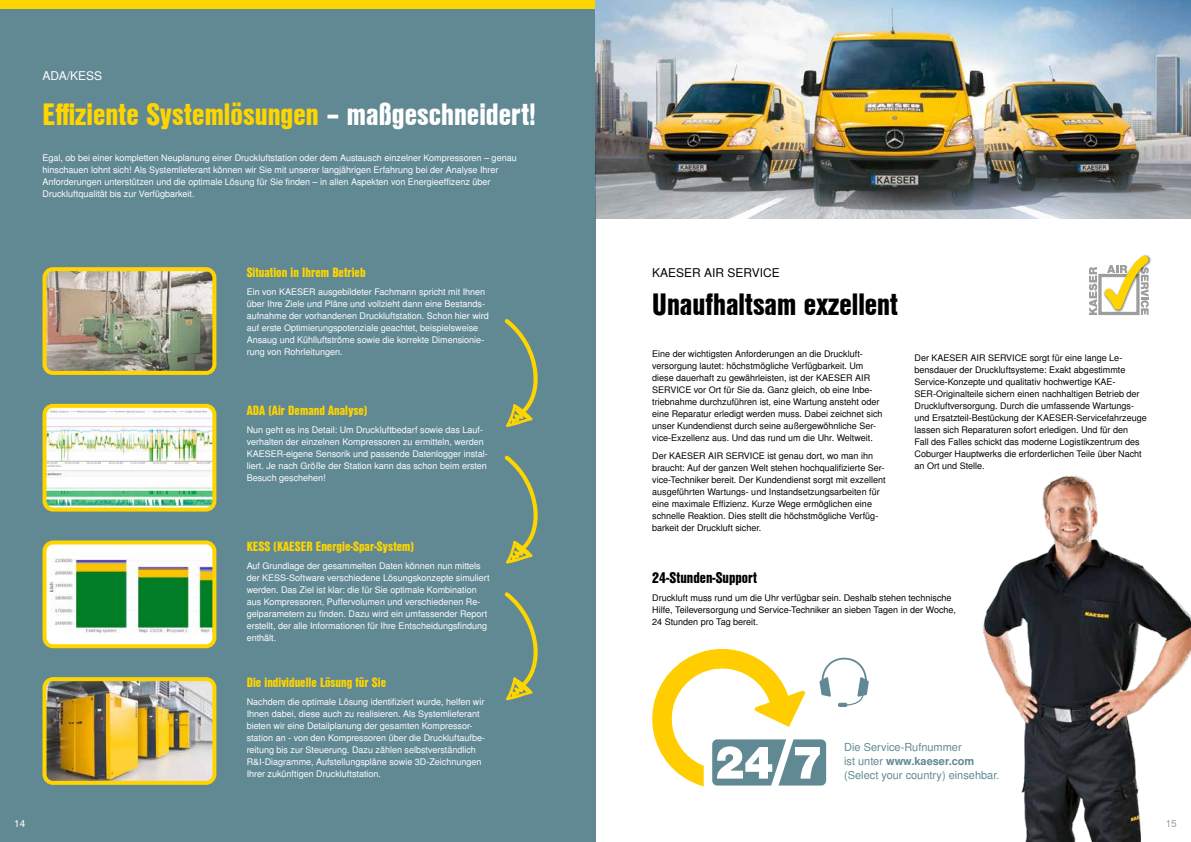
<style>
.page{position:relative;width:1191px;height:842px;background:#fff}
.page>*{position:absolute;margin:0;border:0;box-sizing:border-box;transform-origin:0 0}
.t1{font:30px "Nimbus San L Bla Con";color:#ffd500}
.t2{font:30px "Nimbus San L Bla Con";color:#000}
.t3{font:15px "Nimbus San L Bla Con";color:#000}
.t4{font:13px "Nimbus San L Bla Con";color:#ffd500}
.t5{font:12px "Nimbus San L";color:#000}
.t6{font:12px "Nimbus San L";color:#fff}
.t7{font:11px/14px "Nimbus San L";color:#618994}
.t8{font:10px "Nimbus San L";color:#fff}
.t9{font:10px "Nimbus San L";color:#9d9d9c}
.t10{font:9px/12px "Nimbus San L";color:#fff}
.t11{font:9px/12px "Nimbus San L";color:#000}
.s1{color:#fff}
.s2{font-weight:700}
</style>
<div class="page">
<div style="left:0;top:0;width:595px;height:842px;background:#618994"></div>
<img style="left:983px;top:475px;width:208px;height:367px">
<div style="left:0;top:0;width:595px;height:9px;background:#ffd500"></div>
<img style="left:48px;top:272px;width:163px;height:98px">
<div style="left:43px;top:267px;width:173px;height:108px;border:4px solid #ffd500;border-radius:9px"></div>
<img style="left:48px;top:409px;width:163px;height:98px">
<div style="left:43px;top:404px;width:173px;height:108px;border:4px solid #ffd500;border-radius:9px"></div>
<div style="left:45px;top:542px;width:169px;height:104px;background:#fff;border-radius:9px"></div>
<img style="left:48px;top:554px;width:163px;height:79px">
<div style="left:43px;top:540px;width:173px;height:108px;border:4px solid #ffd500;border-radius:9px"></div>
<img style="left:48px;top:682px;width:163px;height:98px">
<div style="left:43px;top:677px;width:173px;height:108px;border:4px solid #ffd500;border-radius:9px"></div>
<svg style="left:504px;top:319px;width:34px;height:108px"></svg>
<svg style="left:504px;top:455px;width:34px;height:109px"></svg>
<svg style="left:504px;top:592px;width:34px;height:108px"></svg>
<img style="left:595px;top:0;width:596px;height:219px">
<svg style="left:652px;top:649px;width:217px;height:137px"></svg>
<div style="left:1098px;top:274px;width:41px;height:41px;border:3px solid #9d9d9c"></div>
<svg style="left:1089px;top:267px;width:8px;height:48px"></svg>
<img style="left:1102px;top:256px;width:49px;height:58px">
<svg style="left:1104px;top:255px;width:45px;height:60px"></svg>
<h3 class="t6" style="left:43px;top:69px;width:61px">ADA/KESS</h3>
<h1 class="t1" style="left:43px;top:91px;width:494px">Effiziente Systemlösungen <span class="s1">– maßgeschneidert!</span></h1>
<p class="t10" style="left:43px;top:152px;width:475px">Egal, ob bei einer kompletten Neuplanung einer Druckluftstation oder dem Austausch einzelner Kompressoren – genau hinschauen lohnt sich! Als Systemlieferant können wir Sie mit unserer langjährigen Erfahrung bei der Analyse Ihrer Anforderungen unterstützen und die optimale Lösung für Sie finden – in allen Aspekten von Energieeffizenz über Druckluftqualität bis zur Verfügbarkeit.</p>
<h3 class="t4" style="left:247px;top:262px;width:120px">Situation in Ihrem Betrieb</h3>
<p class="t10" style="left:247px;top:286px;width:244px">Ein von KAESER ausgebildeter Fachmann spricht mit Ihnen über Ihre Ziele und Pläne und vollzieht dann eine Bestands&shy;aufnahme der vorhandenen Druckluftstation. Schon hier wird auf erste Optimierungspotenziale geachtet, beispielsweise Ansaug und Kühlluftströme sowie die korrekte Dimensionie&shy;rung von Rohrleitungen.</p>
<h3 class="t4" style="left:247px;top:400px;width:122px">ADA (Air Demand Analyse)</h3>
<p class="t10" style="left:247px;top:424px;width:242px">Nun geht es ins Detail: Um Druckluftbedarf sowie das Lauf&shy;verhalten der einzelnen Kompressoren zu ermitteln, werden KAESER-eigene Sensorik und passende Datenlogger instal&shy;liert. Je nach Größe der Station kann das schon beim ersten Besuch geschehen!</p>
<h3 class="t4" style="left:247px;top:536px;width:169px">KESS (KAESER Energie-Spar-System)</h3>
<p class="t10" style="left:247px;top:560px;width:244px">Auf Grundlage der gesammelten Daten können nun mittels der KESS-Software verschiedene Lösungskonzepte simuliert werden. Das Ziel ist klar: die für Sie optimale Kombination aus Kompressoren, Puffervolumen und verschiedenen Re&shy;gelparametern zu finden. Dazu wird ein umfassender Report erstellt, der alle Informationen für Ihre Entscheidungsfindung enthält.</p>
<h3 class="t4" style="left:247px;top:672px;width:141px">Die individuelle Lösung für Sie</h3>
<p class="t10" style="left:247px;top:696px;width:240px">Nachdem die optimale Lösung identifiziert wurde, helfen wir Ihnen dabei, diese auch zu realisieren. Als Systemlieferant bieten wir eine Detailplanung der gesamten Kompressor&shy;station an - von den Kompressoren über die Druckluftaufbe&shy;reitung bis zur Steuerung. Dazu zählen selbstverständlich R&amp;I-Diagramme, Aufstellungspläne sowie 3D-Zeichnungen Ihrer zukünftigen Druckluftstation.</p>
<h3 class="t5" style="left:652px;top:265px;width:129px">KAESER AIR SERVICE</h3>
<h1 class="t2" style="left:652px;top:281px;width:247px">Unaufhaltsam exzellent</h1>
<p class="t11" style="left:652px;top:348px;width:232px">Eine der wichtigsten Anforderungen an die Druckluft&shy;versorgung lautet: höchstmögliche Verfügbarkeit. Um diese dauerhaft zu gewährleisten, ist der KAESER AIR SERVICE vor Ort für Sie da. Ganz gleich, ob eine Inbe&shy;triebnahme durchzuführen ist, eine Wartung ansteht oder eine Reparatur erledigt werden muss. Dabei zeichnet sich unser Kundendienst durch seine außergewöhnliche Ser&shy;vice-Exzellenz aus. Und das rund um die Uhr. Weltweit.</p>
<p class="t11" style="left:652px;top:450px;width:235px">Der KAESER AIR SERVICE ist genau dort, wo man ihn braucht: Auf der ganzen Welt stehen hochqualifizierte Ser&shy;vice-Techniker bereit. Der Kundendienst sorgt mit exzellent ausgeführten Wartungs- und Instandsetzungsarbeiten für eine maximale Effizienz. Kurze Wege ermöglichen eine schnelle Reaktion. Dies stellt die höchstmögliche Verfüg&shy;barkeit der Druckluft sicher.</p>
<p class="t11" style="left:914px;top:352px;width:234px">Der KAESER AIR SERVICE sorgt für eine lange Le&shy;bensdauer der Druckluftsysteme: Exakt abgestimmte Service-Konzepte und qualitativ hochwertige KAE-SER-Originalteile sichern einen nachhaltigen Betrieb der Druckluftversorgung. Durch die umfassende Wartungs&shy;und Ersatzteil-Bestückung der KAESER-Servicefahrzeuge lassen sich Reparaturen sofort erledigen. Und für den<br>Fall des Falles schickt das moderne Logistikzentrum des Coburger Hauptwerks die erforderlichen Teile über Nacht an Ort und Stelle.</p>
<h2 class="t3" style="left:652px;top:566px;width:107px">24-Stunden-Support</h2>
<p class="t11" style="left:652px;top:592px;width:305px">Druckluft muss rund um die Uhr verfügbar sein. Deshalb stehen technische<br>Hilfe, Teileversorgung und Service-Techniker an sieben Tagen in der Woche,<br>24 Stunden pro Tag bereit.</p>
<p class="t7" style="left:844px;top:740px;width:157px">Die Service-Rufnummer<br>ist unter <span class="s2">www.kaeser.com </span>(Select your country) einsehbar.</p>
<p class="t8" style="left:14px;top:817px;width:13px">14</p>
<p class="t9" style="left:1165px;top:817px;width:13px">15</p>
</div>
